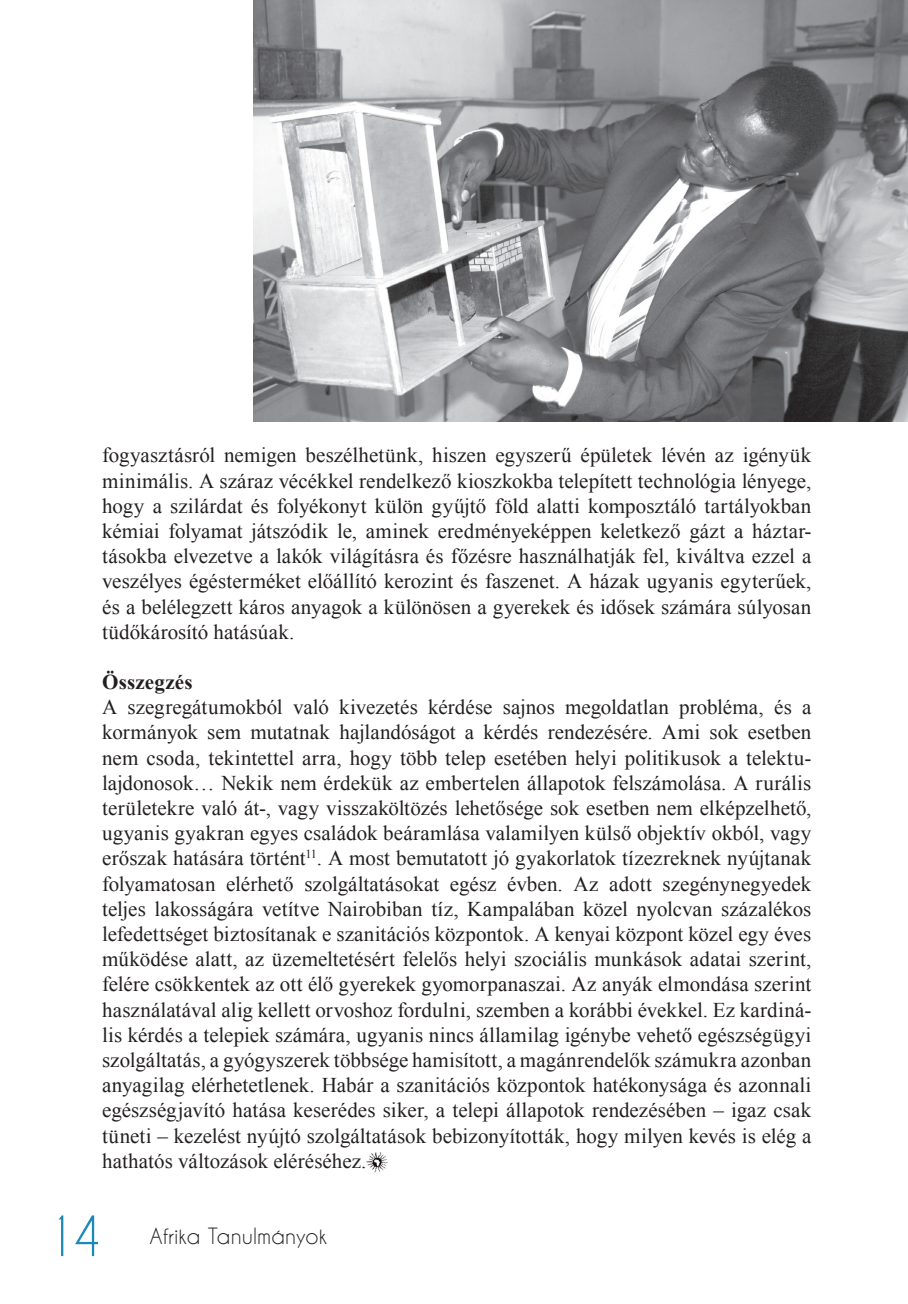
<style>
.page{position:relative;width:908px;height:1304px;background:#fff}
.page>*{position:absolute;margin:0;border:0;box-sizing:border-box;transform-origin:0 0}
.t1{font:52px "Caviar Dreams";color:#1d88ba}
.t2{font:21px/25.2px "Times New Roman";color:#231f20;text-align:justify}
.t3{font:21px "Caviar Dreams";color:#231f20}
.t4{font:700 21px "Times New Roman";letter-spacing:.01em;color:#231f20}
</style>
<div class="page">
<img style="left:254px;top:0;width:653px;height:421px">
<img style="left:366px;top:1152px;width:21px;height:20px">
<p class="t2" style="left:102px;top:442px;width:710px">fogyasztásról nemigen beszélhetünk, hiszen egyszerű épületek lévén az igényük minimális. A száraz vécékkel rendelkező kioszkokba telepített technológia lényege, hogy a szilárdat és folyékonyt külön gyűjtő föld alatti komposztáló tartályokban kémiai folyamat játszódik le, aminek eredményeképpen keletkező gázt a háztar&shy;tásokba elvezetve a lakók világításra és főzésre használhatják fel, kiváltva ezzel a veszélyes égésterméket előállító kerozint és faszenet. A házak ugyanis egyterűek, és a belélegzett káros anyagok a különösen a gyerekek és idősek számára súlyosan tüdőkárosító hatásúak.</p>
<p class="t4" style="left:102px;top:667px;width:92px">Összegzés</p>
<p class="t2" style="left:102px;top:694px;width:710px">A szegregátumokból való kivezetés kérdése sajnos megoldatlan probléma, és a kormányok sem mutatnak hajlandóságot a kérdés rendezésére. Ami sok esetben nem csoda, tekintettel arra, hogy több telep esetében helyi politikusok a telektu&shy;lajdonosok… Nekik nem érdekük az embertelen állapotok felszámolása. A rurális területekre való át-, vagy visszaköltözés lehetősége sok esetben nem elképzelhető, ugyanis gyakran egyes családok beáramlása valamilyen külső objektív okból, vagy erőszak hatására történt<sup>11</sup>. A most bemutatott jó gyakorlatok tízezreknek nyújtanak folyamatosan elérhető szolgáltatásokat egész évben. Az adott szegénynegyedek teljes lakosságára vetítve Nairobiban tíz, Kampalában közel nyolcvan százalékos lefedettséget biztosítanak e szanitációs központok. A kenyai központ közel egy éves működése alatt, az üzemeltetésért felelős helyi szociális munkások adatai szerint, felére csökkentek az ott élő gyerekek gyomorpanaszai. Az anyák elmondása szerint használatával alig kellett orvoshoz fordulni, szemben a korábbi évekkel. Ez kardiná&shy;lis kérdés a telepiek számára, ugyanis nincs államilag igénybe vehető egészségügyi szolgáltatás, a gyógyszerek többsége hamisított, a magánrendelők számukra azonban anyagilag elérhetetlenek. Habár a szanitációs központok hatékonysága és azonnali egészségjavító hatása keserédes siker, a telepi állapotok rendezésében – igaz csak tüneti – kezelést nyújtó szolgáltatások bebizonyították, hogy milyen kevés is elég a hathatós változások eléréséhez.</p>
<h1 class="t1" style="left:45px;top:1208px;width:59px">14</h1>
<p class="t3" style="left:149px;top:1225px;width:179px">Afrika Tanulmányok</p>
</div>
